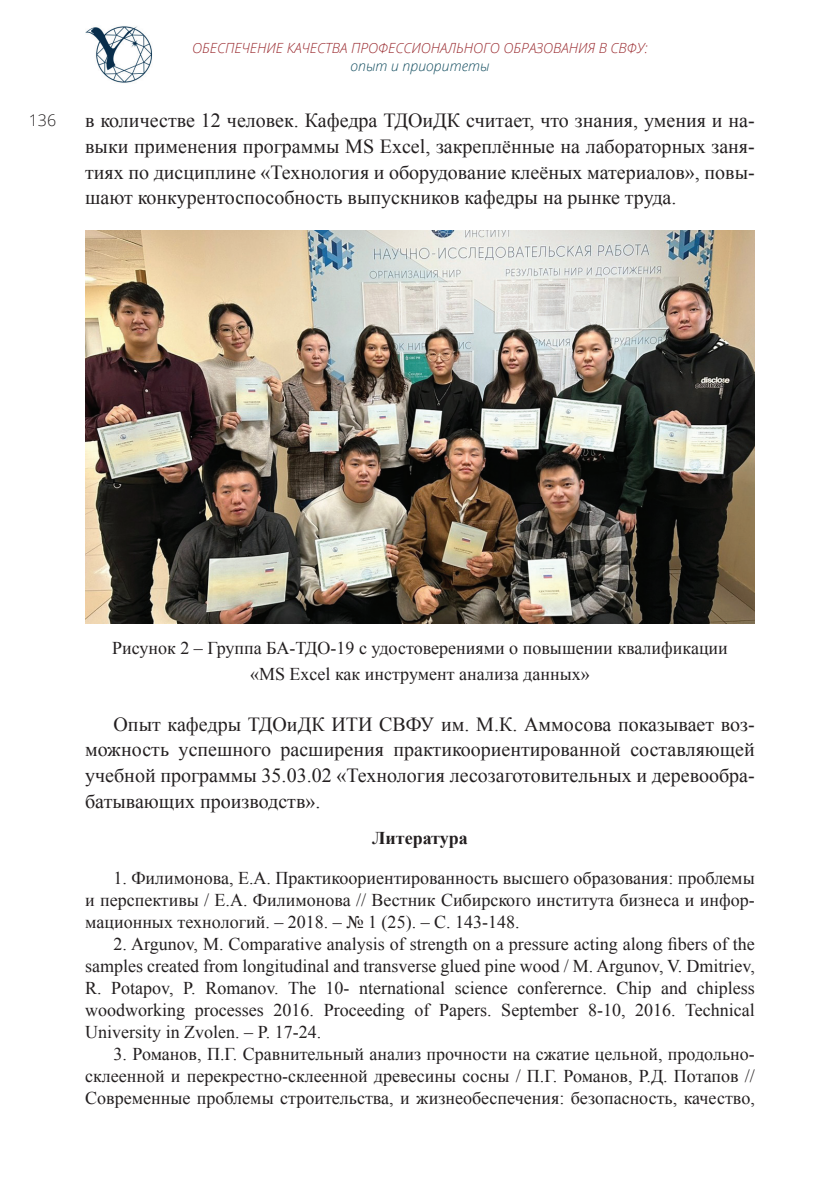
<style>
.page{position:relative;width:840px;height:1191px;background:#fff}
.page>*{position:absolute;margin:0;border:0;box-sizing:border-box;transform-origin:0 0}
.t1{font:20px/25.6px "Times New Roman";color:#231f20;text-align:justify}
.t2{font:18px/22px "Times New Roman";color:#231f20;text-align:justify}
.t3{font:700 18px "Times New Roman";color:#231f20}
.t4{font:300 16px "Open Sans";color:#231f20}
.t5{font:italic 300 14px "Open Sans";color:#9b2d32}
.t6{font:italic 300 14px "Open Sans";color:#154f61}
</style>
<div class="page">
<img style="left:85px;top:26px;width:68px;height:57px">
<img style="left:85px;top:231px;width:669px;height:392px">
<p class="t4" style="left:29px;top:109px;width:29px">136</p>
<p class="t5" style="left:192px;top:39px;width:428px">Обеспечение качества про фессио нально го о бразо вания в СВФ</p>
<p class="t5" style="left:636px;top:39px;width:13px">У:</p>
<p class="t6" style="left:350px;top:57px;width:140px">опыт и приоритеты</p>
<p class="t1" style="left:85px;top:107px;width:670px">в количестве 12 человек. Кафедра ТДОиДК считает, что знания, умения и на&shy;выки применения программы MS Excel, закреплённые на лабораторных заня&shy;тиях по дисциплине «Технология и оборудование клеёных материалов», повы&shy;шают конкурентоспособность выпускников кафедры на рынке труда.</p>
<p class="t2" style="left:112px;top:635px;width:617px;line-height:25.6px;text-align:center">Рисунок 2 – Группа БА-ТДО-19 с удостоверениями о повышении квалификации «MS Excel как инструмент анализа данных»</p>
<p class="t1" style="left:85px;top:711px;width:670px;text-indent:28px">Опыт кафедры ТДОиДК ИТИ СВФУ им. М.К. Аммосова показывает воз&shy;можность успешного расширения практикоориентированной составляющей учебной программы 35.03.02 «Технология лесозаготовительных и деревообра&shy;батывающих производств».</p>
<p class="t3" style="left:372px;top:825px;width:97px">Литература</p>
<p class="t2" style="left:85px;top:866px;width:670px;text-indent:28px">1. Филимонова, Е.А. Практикоориентированность высшего образования: проблемы и перспективы / Е.А. Филимонова // Вестник Сибирского института бизнеса и инфор&shy;мационных технологий. – 2018. – № 1 (25). – С. 143-148.</p>
<p class="t2" style="left:85px;top:932px;width:671px;text-indent:28px">2. Argunov, M. Comparative analysis of strength on a pressure acting along fibers of the samples created from longitudinal and transverse glued pine wood / M. Argunov, V. Dmitriev, R. Potapov, P. Romanov. The 10- nternational science conferernce. Chip and chipless woodworking processes 2016. Proceeding of Papers. September 8-10, 2016. Technical University in Zvolen. – P. 17-24.</p>
<p class="t2" style="left:85px;top:1042px;width:671px;text-indent:28px">3. Романов, П.Г. Сравнительный анализ прочности на сжатие цельной, продольно&shy;склеенной и перекрестно-склеенной древесины сосны / П.Г. Романов, Р.Д. Потапов // Современные проблемы строительства, и жизнеобеспечения: безопасность, качество,</p>
</div>
